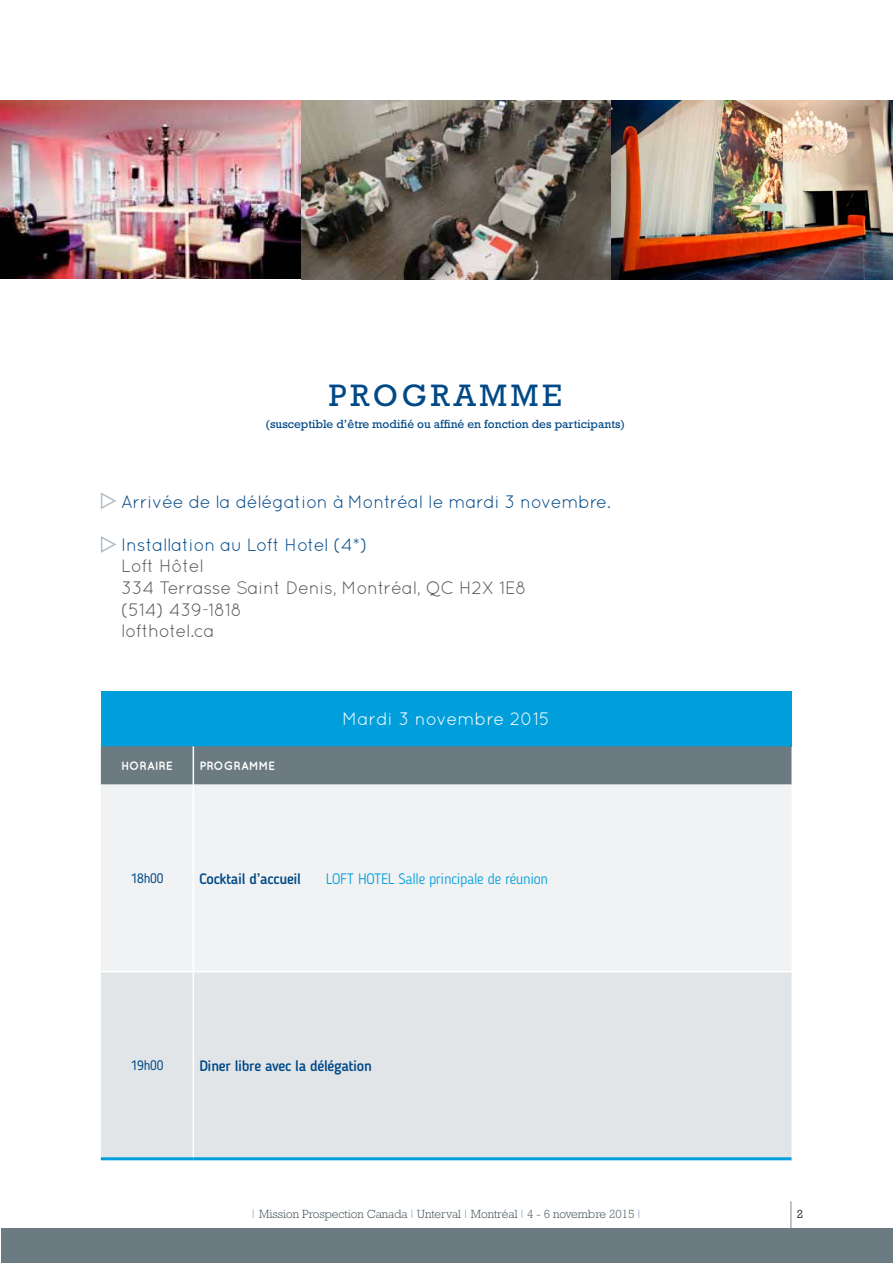
<style>
.page{position:relative;width:893px;height:1263px;background:#fff}
.page>*{position:absolute;margin:0;border:0;box-sizing:border-box;transform-origin:0 0}
.t1{font:31.5px "Rockwell";letter-spacing:.12em;color:#004987}
.t2{font:18px "Quicksand";letter-spacing:-.02em;color:#004987}
.t3{font:18px/21.6px "Quicksand";letter-spacing:-.02em;color:#58585a}
.t4{font:18px "Quicksand";color:#fff}
.t5{font:500 15px "Blogger Sans";letter-spacing:-.02em;color:#004987}
.t6{font:300 15px "Blogger Sans";letter-spacing:-.02em;color:#009fdc}
.t7{font:13.5px "Blogger Sans";letter-spacing:-.02em;color:#004987}
.t8{font:300 12px "Rockwell";color:#3c4b53}
.t9{font:12px "Rockwell";color:#004987}
.t10{font:700 12px "Quicksand";color:#fff}
.t11{font:12px "Rockwell";color:#3c4b53}
.s1{font-family:"Quicksand";color:#004987}
</style>
<div class="page">
<hr style="left:790px;top:1201px;width:1px;height:62px;background:#6c7a82">
<div style="left:1px;top:1228px;width:892px;height:35px;background:#6c7a82"></div>
<svg style="left:100px;top:492px;width:16px;height:17px"></svg>
<svg style="left:100px;top:536px;width:16px;height:17px"></svg>
<img style="left:611px;top:100px;width:282px;height:179px">
<img style="left:0;top:100px;width:611px;height:179px">
<div style="left:101px;top:691px;width:690px;height:55px;background:#009fdc"></div>
<div style="left:101px;top:746px;width:690px;height:38px;background:#6c7a82"></div>
<div style="left:101px;top:784px;width:690px;height:187px;background:#f0f2f4"></div>
<div style="left:101px;top:972px;width:690px;height:185px;background:#e1e5e8"></div>
<hr style="left:193px;top:746px;width:1px;height:38px;background:#fff">
<hr style="left:193px;top:784px;width:1px;height:187px;background:#fff">
<hr style="left:193px;top:972px;width:1px;height:185px;background:#fff">
<hr style="left:101px;top:1157px;width:92px;height:3px;background:#009fdc">
<hr style="left:193px;top:1157px;width:598px;height:3px;background:#009fdc">
<h1 class="t1" style="left:329px;top:377px;width:235px">PROGRAMME</h1>
<p class="t9" style="left:266px;top:417px;width:361px">(susceptible d’être modifié ou affiné en fonction des participants)</p>
<p class="t2" style="left:121px;top:491px;width:491px">Arrivée de la délégation à Montréal le mardi 3 novembre.</p>
<p class="t2" style="left:121px;top:534px;width:248px">Installation au Loft Hotel (4*)</p>
<p class="t3" style="left:121px;top:555px;width:407px">Loft Hôtel<br>334 Terrasse Saint Denis, Montréal, QC H2X 1E8 (514) 439-1818<br>lofthotel.ca</p>
<p class="t10" style="left:121px;top:758px;width:17px">HORAIRE</p>
<p class="t10" style="left:199px;top:758px;width:77px">PROGRAMM E</p>
<p class="t4" style="left:342px;top:708px;width:209px">Mardi 3 novembre 2015</p>
<p class="t7" style="left:131px;top:870px;width:34px">18h00</p>
<p class="t5" style="left:199px;top:870px;width:103px">Cocktail d’accueil</p>
<p class="t6" style="left:326px;top:870px;width:224px">LOFT HOTEL Salle principale de réunion</p>
<p class="t7" style="left:131px;top:1058px;width:34px">19h00</p>
<p class="t5" style="left:199px;top:1057px;width:174px">Diner libre avec la délégation</p>
<p class="t8" style="left:252px;top:1207px;width:391px"><span class="s1">I</span> Mission Prospection Canada <span class="s1">I</span> Unterval <span class="s1">I</span> Montréal <span class="s1">I</span> 4 - 6 novembre 2015 <span class="s1">I</span></p>
<p class="t11" style="left:797px;top:1207px;width:8px">2</p>
</div>
